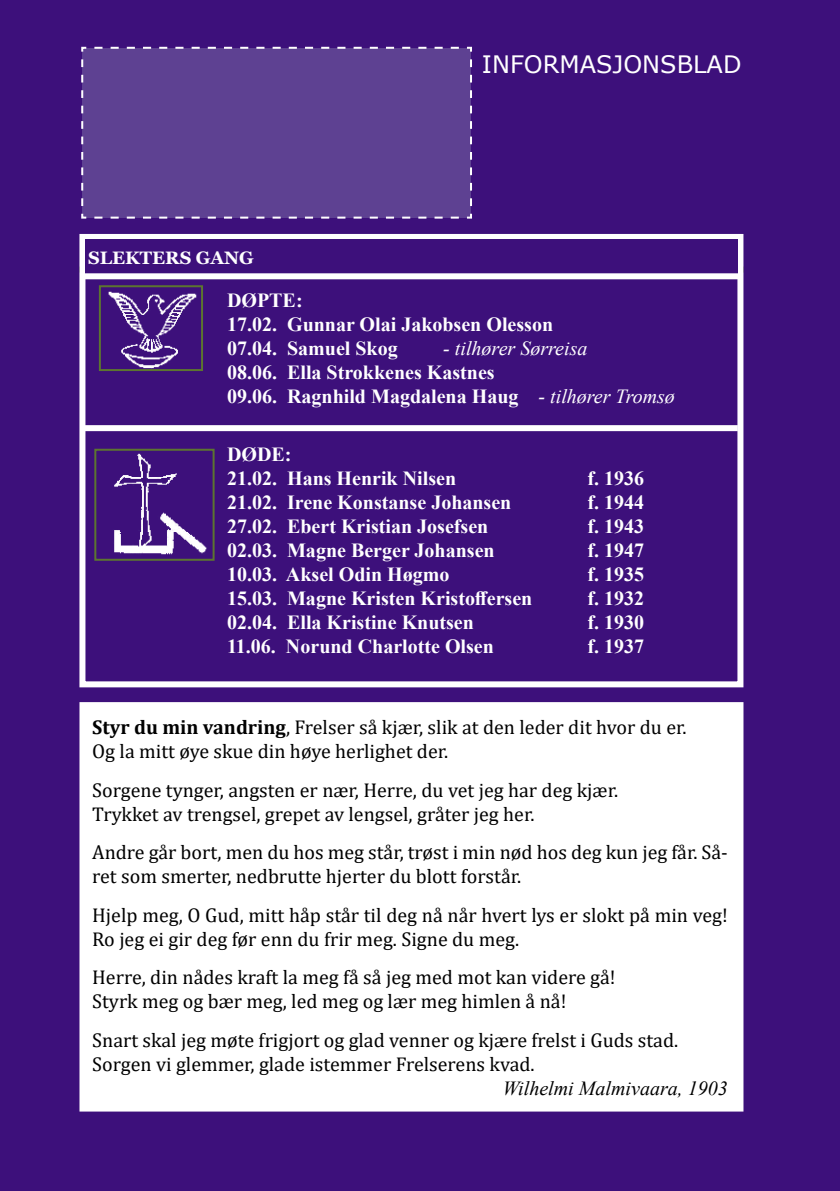
<style>
.page{position:relative;width:840px;height:1191px;background:#fff}
.page>*{position:absolute;margin:0;border:0;box-sizing:border-box;transform-origin:0 0}
.t1{font:24px "Verdana";color:#fff}
.t2{font:20px/24px "Cambria";color:#000}
.t3{font:700 20px/24px "Times New Roman";color:#fff}
.t4{font:italic 20px "Times New Roman";color:#000}
.t5{font:italic 20px "Times New Roman";color:#fff}
.t6{font:700 18px "Georgia";color:#fff}
.s1{font-weight:400;font-style:italic}
.s2{font-weight:700}
</style>
<div class="page">
<div style="left:0;top:0;width:839px;height:1191px;background:#3d107b"></div>
<div style="left:79px;top:234px;width:664px;height:453px;background:#3d107b;border:6px solid #fff"></div>
<div style="left:85px;top:240px;width:652px;height:39px;background:#3d107b"></div>
<div style="left:82px;top:273px;width:658px;height:6px;background:#fff"></div>
<img style="left:108px;top:291px;width:89px;height:77px">
<div style="left:99px;top:285px;width:104px;height:86px;border:2px solid #5c752f"></div>
<img style="left:114px;top:453px;width:93px;height:102px">
<div style="left:94px;top:449px;width:120px;height:112px;border:2px solid #5c752f"></div>
<div style="left:80px;top:425px;width:657px;height:6px;background:#fff"></div>
<div style="left:81px;top:46px;width:391px;height:173px;background:#5e4192"></div>
<div style="left:79px;top:702px;width:664px;height:409px;background:#fff"></div>
<p class="t6" style="left:88px;top:246px;width:167px">SLEKTERS GANG</p>
<p class="t1" style="left:481px;top:47px;width:261px">INFORMASJONSBLAD</p>
<p class="t3" style="left:227px;top:288px;width:327px">DØPTE:<br>17.02. Gunnar Olai Jakobsen Olesson<br>07.04. Samuel Skog</p>
<p class="t5" style="left:443px;top:334px;width:146px">- tilhører Sørreisa</p>
<p class="t3" style="left:227px;top:360px;width:449px">08.06. Ella Strokkenes Kastnes<br>09.06. Ragnhild Magdalena Haug <span class="s1">- tilhører Tromsø</span></p>
<p class="t3" style="left:227px;top:441px;width:230px">DØDE:<br>21.02. Hans Henrik Nilsen</p>
<p class="t3" style="left:587px;top:465px;width:58px">f. 1936</p>
<p class="t3" style="left:227px;top:489px;width:286px">21.02. Irene Konstanse Johansen</p>
<p class="t3" style="left:587px;top:489px;width:58px">f. 1944</p>
<p class="t3" style="left:227px;top:513px;width:263px">27.02. Ebert Kristian Josefsen</p>
<p class="t3" style="left:587px;top:513px;width:58px">f. 1943</p>
<p class="t3" style="left:227px;top:537px;width:269px">02.03. Magne Berger Johansen</p>
<p class="t3" style="left:587px;top:537px;width:58px">f. 1947</p>
<p class="t3" style="left:227px;top:561px;width:224px">10.03. Aksel Odin Høgmo</p>
<p class="t3" style="left:587px;top:561px;width:58px">f. 1935</p>
<p class="t3" style="left:227px;top:585px;width:307px">15.03. Magne Kristen Kristoffersen</p>
<p class="t3" style="left:587px;top:585px;width:58px">f. 1932</p>
<p class="t3" style="left:227px;top:609px;width:248px">02.04. Ella Kristine Knutsen</p>
<p class="t3" style="left:587px;top:609px;width:58px">f. 1930</p>
<p class="t3" style="left:227px;top:633px;width:268px">11.06. Norund Charlotte Olsen</p>
<p class="t3" style="left:587px;top:633px;width:58px">f. 1937</p>
<p class="t2" style="left:92px;top:715px;width:595px"><span class="s2">Styr du min vandring</span>, Frelser så kjær, slik at den leder dit hvor du er.<br>Og la mitt øye skue din høye herlighet der.</p>
<p class="t2" style="left:92px;top:778px;width:527px">Sorgene tynger, angsten er nær, Herre, du vet jeg har deg kjær.<br>Trykket av trengsel, grepet av lengsel, gråter jeg her.</p>
<p class="t2" style="left:92px;top:840px;width:636px">Andre går bort, men du hos meg står, trøst i min nød hos deg kun jeg får. Så&shy;ret som smerter, nedbrutte hjerter du blott forstår.</p>
<p class="t2" style="left:92px;top:902px;width:636px">Hjelp meg, O Gud, mitt håp står til deg nå når hvert lys er slokt på min veg!<br>Ro jeg ei gir deg før enn du frir meg. Signe du meg.</p>
<p class="t2" style="left:92px;top:965px;width:524px">Herre, din nådes kraft la meg få så jeg med mot kan videre gå!<br>Styrk meg og bær meg, led meg og lær meg himlen å nå!</p>
<p class="t2" style="left:92px;top:1027px;width:587px">Snart skal jeg møte frigjort og glad venner og kjære frelst i Guds stad.<br>Sorgen vi glemmer, glade istemmer Frelserens kvad.</p>
<p class="t4" style="left:502px;top:1074px;width:226px">Wilhelmi Malmivaara, 1903</p>
</div>
